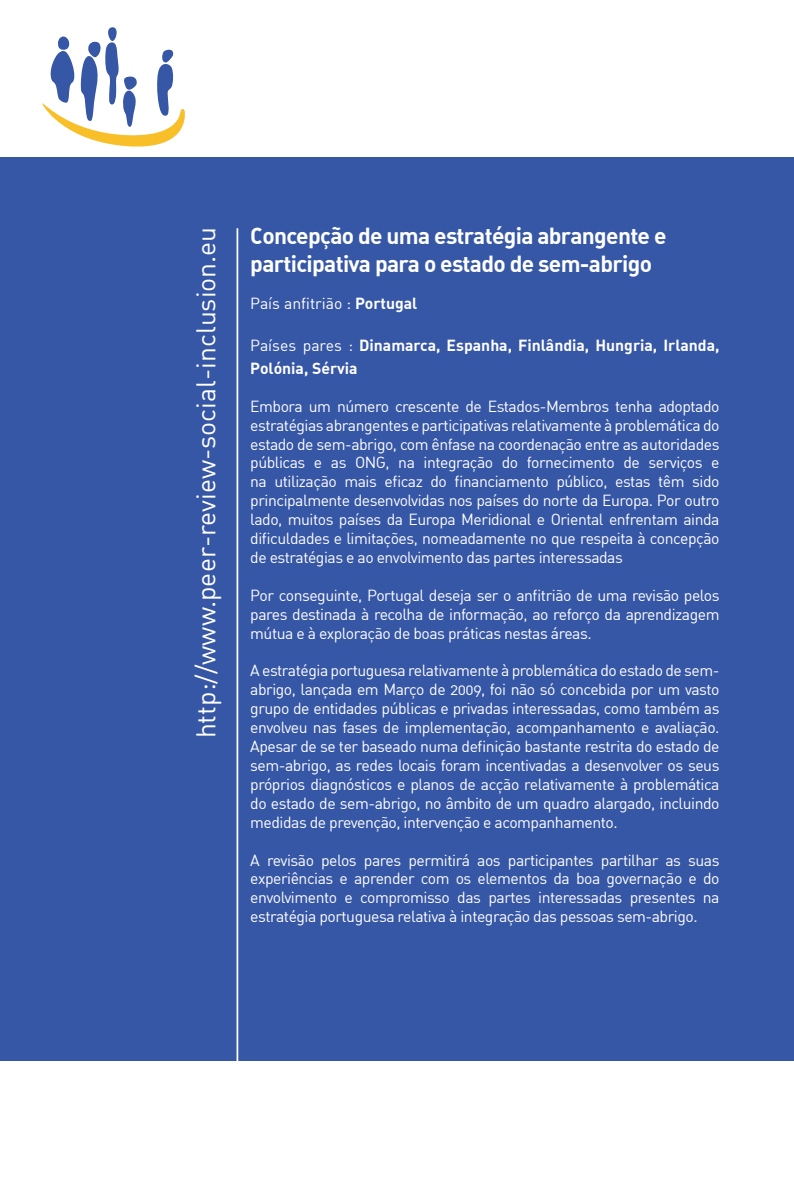
<style>
.page{position:relative;width:794px;height:1191px;background:#fff}
.page>*{position:absolute;margin:0;border:0;box-sizing:border-box;transform-origin:0 0}
.t1{font:26.43px "DIN Regular Alternate";color:#fff}
.t2{font:22.75px/27.3px "DIN Bold Alternate";letter-spacing:-.03em;color:#fff}
.t3{font:15.75px/18.9px "DIN Regular Alternate";letter-spacing:-.03em;color:#fff;text-align:justify}
.t4{font:15.75px/22.8px "DIN Bold Alternate";color:#fff}
.t5{font:15.75px "DIN Regular Alternate";color:#fff}
.s1{font-family:"DIN Bold Alternate"}
.s2{font-family:"DIN Regular Alternate"}
</style>
<div class="page">
<svg style="left:42px;top:27px;width:143px;height:120px"></svg>
<div style="left:0;top:157px;width:794px;height:903px;background:#3656a6"></div>
<hr style="left:236px;top:228px;width:2px;height:843px;background:#fff">
<p class="t1" style="left:189px;top:738px;width:513px;rotate:-90deg">http://www.peer-review-social-inclusion.eu</p>
<p class="t2" style="left:250px;top:222px;width:418px">Concepção de uma estratégia abrangente e participativa para o estado de sem-abrigo</p>
<p class="t5" style="left:250px;top:294px;width:169px">País anfitrião : <span class="s1">Portugal</span></p>
<p class="t4" style="left:250px;top:334px;width:471px"><span class="s2">Países pares :</span> Dinamarca, Espanha, Finlândia, Hungria, Irlanda,<br>Polónia, Sérvia</p>
<p class="t3" style="left:250px;top:396px;width:471px">Embora um número crescente de Estados-Membros tenha adoptado estratégias abrangentes e participativas relativamente à problemática do estado de sem-abrigo, com ênfase na coordenação entre as autoridades públicas e as ONG, na integração do fornecimento de serviços e na utilização mais eficaz do financiamento público, estas têm sido principalmente desenvolvidas nos países do norte da Europa. Por outro lado, muitos países da Europa Meridional e Oriental enfrentam ainda dificuldades e limitações, nomeadamente no que respeita à concepção de estratégias e ao envolvimento das partes interessadas</p>
<p class="t3" style="left:250px;top:585px;width:471px">Por conseguinte, Portugal deseja ser o anfitrião de uma revisão pelos pares destinada à recolha de informação, ao reforço da aprendizagem mútua e à exploração de boas práticas nestas áreas.</p>
<p class="t3" style="left:250px;top:661px;width:471px">A estratégia portuguesa relativamente à problemática do estado de sem&shy;abrigo, lançada em Março de 2009, foi não só concebida por um vasto grupo de entidades públicas e privadas interessadas, como também as envolveu nas fases de implementação, acompanhamento e avaliação.<br>Apesar de se ter baseado numa definição bastante restrita do estado de sem-abrigo, as redes locais foram incentivadas a desenvolver os seus próprios diagnósticos e planos de acção relativamente à problemática do estado de sem-abrigo, no âmbito de um quadro alargado, incluindo medidas de prevenção, intervenção e acompanhamento.</p>
<p class="t3" style="left:250px;top:850px;width:471px">A revisão pelos pares permitirá aos participantes partilhar as suas experiências e aprender com os elementos da boa governação e do envolvimento e compromisso das partes interessadas presentes na estratégia portuguesa relativa à integração das pessoas sem-abrigo.</p>
</div>
